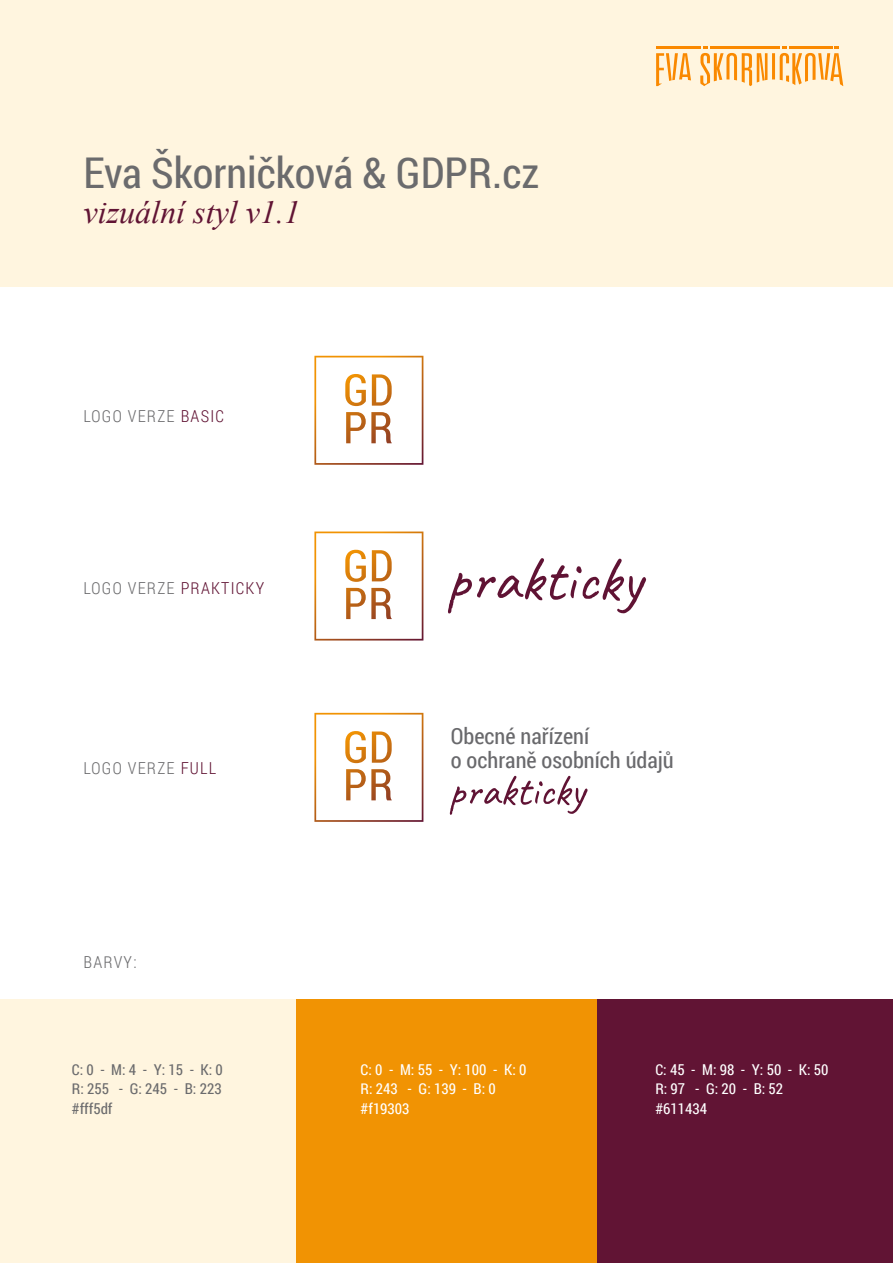
<style>
.page{position:relative;width:893px;height:1263px;background:#fff}
.page>*{position:absolute;margin:0;border:0;box-sizing:border-box;transform-origin:0 0}
.t1{font:42.45px "Roboto Condensed";color:#6b6b6d}
.t2{font:italic 32.1px "Times New Roman";color:#611434}
.t3{font:22.35px/23.2px "Roboto Condensed";color:#69696c}
.t4{font:300 16.5px "Roboto Condensed";letter-spacing:.075em;color:#6b6b6d}
.t5{font:15px/19.5px "Roboto Condensed";color:#fff}
.t6{font:15px/19.5px "Roboto Condensed";color:#6b6b6d;text-align:justify}
.s1{color:#611434}
</style>
<div class="page">
<div style="left:0;top:0;width:893px;height:286px;background:#fff5df"></div>
<hr style="left:656px;top:47px;width:44px;height:2px;background:#fa8900">
<svg style="left:656px;top:53px;width:35px;height:33px"></svg>
<svg style="left:700px;top:47px;width:143px;height:39px"></svg>
<div style="left:0;top:999px;width:297px;height:264px;background:#fff5df"></div>
<div style="left:297px;top:999px;width:300px;height:264px;background:#f19303"></div>
<div style="left:597px;top:999px;width:296px;height:264px;background:#611434"></div>
<svg style="left:314px;top:356px;width:109px;height:109px"></svg>
<svg style="left:314px;top:531px;width:109px;height:109px"></svg>
<svg style="left:448px;top:558px;width:198px;height:55px"></svg>
<svg style="left:314px;top:713px;width:109px;height:109px"></svg>
<svg style="left:450px;top:776px;width:138px;height:39px"></svg>
<h1 class="t1" style="left:83px;top:143px;width:457px">Eva Škorničková &amp; GDPR.cz</h1>
<h2 class="t2" style="left:83px;top:190px;width:218px">vizuální styl v1.1</h2>
<p class="t4" style="left:83px;top:405px;width:142px">LOGO VERZE <span class="s1">BASIC</span></p>
<p class="t4" style="left:83px;top:577px;width:182px">LOGO VERZE <span class="s1">PRAKTICKY</span></p>
<p class="t4" style="left:83px;top:757px;width:134px">LOGO VERZE <span class="s1">FULL</span></p>
<p class="t4" style="left:83px;top:950px;width:55px">BARVY:</p>
<h3 class="t3" style="left:451px;top:724px;width:224px">Obecné nařízení<br>o ochraně osobních údajů</h3>
<p class="t6" style="left:72px;top:1059px;width:153px">C: 0 - M: 4 - Y: 15 - K: 0<br>R: 255 - G: 245 - B: 223 #fff5df</p>
<p class="t5" style="left:361px;top:1059px;width:167px">C: 0 - M: 55 - Y: 100 - K: 0<br>R: 243 - G: 139 - B: 0 #f19303</p>
<p class="t5" style="left:655px;top:1059px;width:175px">C: 45 - M: 98 - Y: 50 - K: 50<br>R: 97 - G: 20 - B: 52 #611434</p>
</div>
